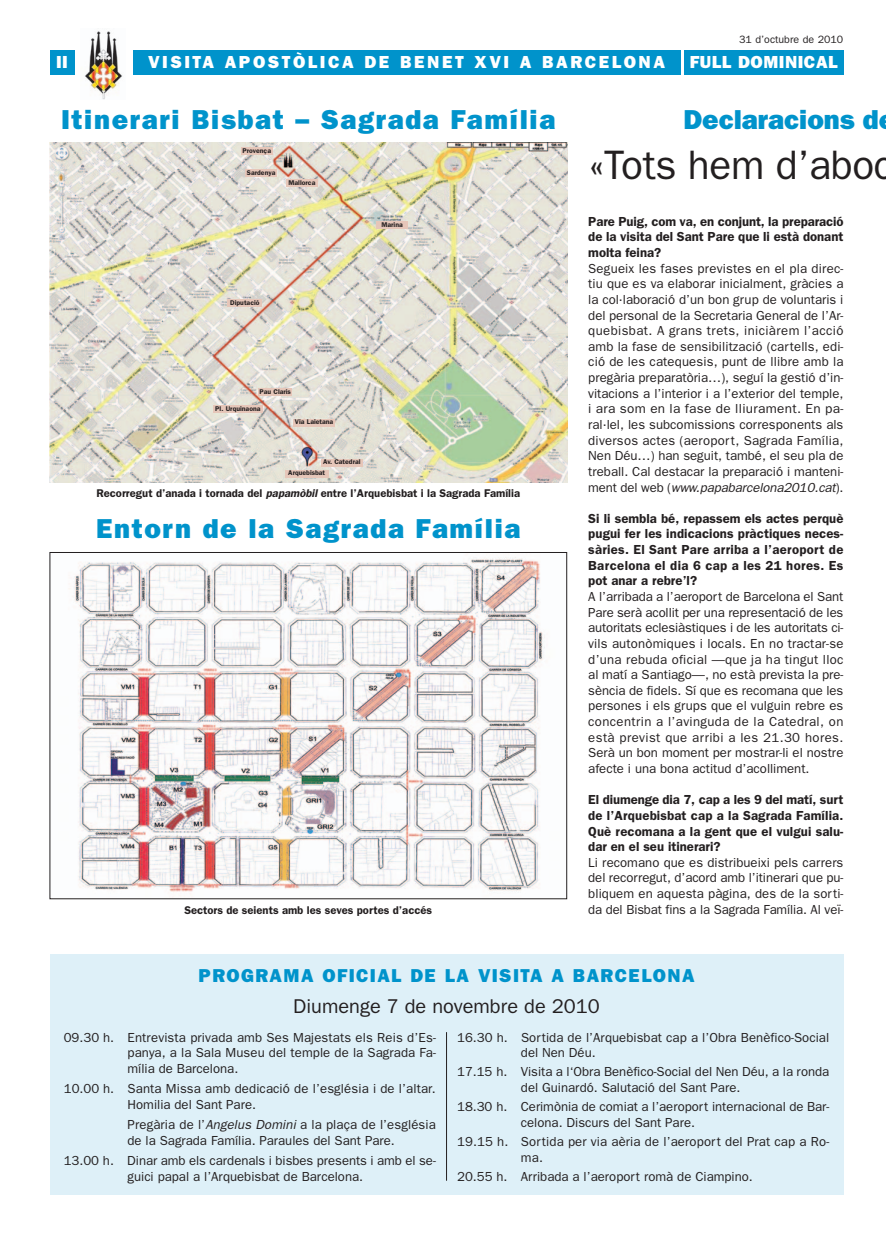
<style>
.page{position:relative;width:886px;height:1241px;background:#fff}
.page>*{position:absolute;margin:0;border:0;box-sizing:border-box;transform-origin:0 0}
.t1{font:41.25px "Franklin Gothic";letter-spacing:-.01em;color:#231f20}
.t2{font:800 27.5px "Franklin Gothic";letter-spacing:.06em;color:#0093cb}
.t3{font:800 27.5px "Franklin Gothic";color:#0093cb}
.t4{font:20px "Franklin Gothic";color:#231f20}
.t5{font:800 18.75px "Franklin Gothic";letter-spacing:.075em;color:#0093cb}
.t6{font:800 17.5px "Franklin Gothic";letter-spacing:.145em;color:#fff}
.t7{font:800 17.5px "Franklin Gothic";letter-spacing:.03em;color:#fff}
.t8{font:13.12px/15.6px "Franklin Gothic";color:#231f20}
.t9{font:600 13.12px/15.6px "Franklin Gothic";letter-spacing:.005em;color:#231f20;text-align:justify}
.t10{font:600 11.25px "Franklin Gothic";color:#231f20}
.t11{font:10.62px "Franklin Gothic";color:#231f20}
.t12{font:600 6.88px "Franklin Gothic";color:#231f20}
.s1{font-style:italic}
</style>
<div class="page">
<div style="left:50px;top:954px;width:793px;height:240px;background:#def0f8"></div>
<div style="left:684px;top:50px;width:159px;height:24px;background:#0093cb"></div>
<div style="left:50px;top:50px;width:24px;height:24px;background:#0093cb"></div>
<div style="left:133px;top:50px;width:547px;height:24px;background:#0093cb"></div>
<hr style="left:446px;top:1031px;width:1px;height:149px;background:#231f20">
<img style="left:85px;top:31px;width:37px;height:69px">
<img style="left:50px;top:142px;width:517px;height:340px">
<img style="left:69px;top:557px;width:476px;height:335px">
<div style="left:241px;top:147px;width:32px;height:8px;background:#e6c6b9"></div>
<div style="left:245px;top:169px;width:32px;height:8px;background:#e6c6b9"></div>
<div style="left:286px;top:180px;width:32px;height:7px;background:#e6c6b9"></div>
<div style="left:376px;top:221px;width:32px;height:8px;background:#e6c6b9"></div>
<div style="left:285px;top:470px;width:44px;height:7px;background:#e6c6b9"></div>
<div style="left:321px;top:459px;width:42px;height:7px;background:#e6c6b9"></div>
<div style="left:293px;top:419px;width:42px;height:7px;background:#e6c6b9"></div>
<div style="left:259px;top:388px;width:33px;height:7px;background:#e6c6b9"></div>
<div style="left:213px;top:405px;width:50px;height:7px;background:#e6c6b9"></div>
<div style="left:228px;top:299px;width:34px;height:8px;background:#e6c6b9"></div>
<p class="t11" style="left:739px;top:35px;width:106px">31 d’octubre de 2010</p>
<h3 class="t6" style="left:56px;top:56px;width:13px">II</h3>
<h3 class="t6" style="left:148px;top:56px;width:518px">VISITA APOSTÒLICA DE BENET XVI A BARCELONA</h3>
<h3 class="t7" style="left:690px;top:56px;width:149px">FULL DOMINICAL</h3>
<h2 class="t2" style="left:61px;top:110px;width:496px">Itinerari Bisbat – Sagrada Família</h2>
<p class="t12" style="left:242px;top:148px;width:30px">Provença</p>
<p class="t12" style="left:247px;top:170px;width:30px">Sardenya</p>
<p class="t12" style="left:288px;top:180px;width:28px">Mallorca</p>
<p class="t12" style="left:230px;top:300px;width:31px">Diputació</p>
<p class="t12" style="left:381px;top:222px;width:23px">Marina</p>
<p class="t12" style="left:259px;top:389px;width:33px">Pau Claris</p>
<p class="t12" style="left:215px;top:406px;width:47px">Pl. Urquinaona</p>
<p class="t12" style="left:295px;top:419px;width:40px">Via Laietana</p>
<p class="t12" style="left:323px;top:459px;width:39px">Av. Catedral</p>
<p class="t12" style="left:288px;top:470px;width:38px">Arquebisbat</p>
<p class="t10" style="left:96px;top:489px;width:425px">Recorregut d’anada i tornada del <span class="s1">papamòbil</span> entre l’Arquebisbat i la Sagrada Família</p>
<h2 class="t2" style="left:96px;top:519px;width:426px">Entorn de la Sagrada Família</h2>
<p class="t10" style="left:184px;top:906px;width:249px">Sectors de seients amb les seves portes d’accés</p>
<h2 class="t3" style="left:683px;top:110px;width:197px">Declaracions d</h2>
<h1 class="t1" style="left:588px;top:151px;width:307px">«Tots hem d’aboc</h1>
<p class="t9" style="left:588px;top:214px;width:257px">Pare Puig, com va, en conjunt, la preparació de la visita del Sant Pare que li està donant molta feina?</p>
<p class="t8" style="left:588px;top:261px;width:257px;text-align:justify">Segueix les fases previstes en el pla direc&shy;tiu que es va elaborar inicialment, gràcies a la col·laboració d’un bon grup de voluntaris i del personal de la Secretaria General de l’Ar&shy;quebisbat. A grans trets, iniciàrem l’acció amb la fase de sensibilització (cartells, edi&shy;ció de les catequesis, punt de llibre amb la pregària preparatòria…), seguí la gestió d’in&shy;vitacions a l’interior i a l’exterior del temple, i ara som en la fase de lliurament. En pa&shy;ral·lel, les subcomissions corresponents als diversos actes (aeroport, Sagrada Família, Nen Déu…) han seguit, també, el seu pla de treball. Cal destacar la preparació i manteni&shy;m e n t d e l w e b ( <span class="s1">www.papabarcelona2010.cat</span>) .</p>
<p class="t9" style="left:588px;top:511px;width:257px">Si li sembla bé, repassem els actes perquè pugui fer les indicacions pràctiques neces&shy;sàries. El Sant Pare arriba a l’aeroport de Barcelona el dia 6 cap a les 21 hores. Es pot anar a rebre’l?</p>
<p class="t8" style="left:588px;top:589px;width:257px;text-align:justify">A l’arribada a l’aeroport de Barcelona el Sant Pare serà acollit per una representació de les autoritats eclesiàstiques i de les autoritats ci&shy;vils autonòmiques i locals. En no tractar-se d’una rebuda oficial —que ja ha tingut lloc al matí a Santiago—, no està prevista la pre&shy;sència de fidels. Sí que es recomana que les persones i els grups que el vulguin rebre es concentrin a l’avinguda de la Catedral, on està previst que arribi a les 21.30 hores.<br>Serà un bon moment per mostrar-li el nostre afecte i una bona actitud d’acolliment.</p>
<p class="t9" style="left:588px;top:793px;width:257px">El diumenge dia 7, cap a les 9 del matí, surt de l’Arquebisbat cap a la Sagrada Família.<br>Què recomana a la gent que el vulgui salu&shy;dar en el seu itinerari?</p>
<p class="t8" style="left:588px;top:855px;width:257px;text-align:justify">Li recomano que es distribueixi pels carrers del recorregut, d’acord amb l’itinerari que pu&shy;bliquem en aquesta pàgina, des de la sorti&shy;da del Bisbat fins a la Sagrada Família. Al veï-</p>
<h3 class="t5" style="left:199px;top:968px;width:497px">PROGRAMA OFICIAL DE LA VISITA A BARCELONA</h3>
<h3 class="t4" style="left:293px;top:999px;width:308px">Diumenge 7 de novembre de 2010</h3>
<p class="t8" style="left:128px;top:1030px;width:310px;text-align:justify;text-indent:-64px">09.30 h. Entrevista privada amb Ses Majestats els Reis d’Es&shy;panya, a la Sala Museu del temple de la Sagrada Fa&shy;mília de Barcelona.</p>
<p class="t8" style="left:128px;top:1081px;width:310px;text-indent:-64px">10.00 h. Santa Missa amb dedicació de l’església i de l’altar.<br>Homilia del Sant Pare.</p>
<p class="t8" style="left:128px;top:1117px;width:310px">Pregària de l’<span class="s1">Angelus Domini</span> a la plaça de l’església de la Sagrada Família. Paraules del Sant Pare.</p>
<p class="t8" style="left:128px;top:1153px;width:310px;text-indent:-64px">13.00 h. Dinar amb els cardenals i bisbes presents i amb el se&shy;guici papal a l’Arquebisbat de Barcelona.</p>
<p class="t8" style="left:521px;top:1030px;width:310px;text-indent:-64px">16.30 h. Sortida de l’Arquebisbat cap a l’Obra Benèfico-Social del Nen Déu.</p>
<p class="t8" style="left:521px;top:1065px;width:310px;text-indent:-64px">17.15 h. Visita a l‘Obra Benèfico-Social del Nen Déu, a la ronda del Guinardó. Salutació del Sant Pare.</p>
<p class="t8" style="left:521px;top:1099px;width:310px;text-indent:-64px">18.30 h. Cerimònia de comiat a l’aeroport internacional de Bar&shy;celona. Discurs del Sant Pare.</p>
<p class="t8" style="left:521px;top:1134px;width:310px;text-indent:-64px">19.15 h. Sortida per via aèria de l’aeroport del Prat cap a Ro&shy;ma.</p>
<p class="t8" style="left:457px;top:1169px;width:297px">20.55 h. Arribada a l’aeroport romà de Ciampino.</p>
</div>
